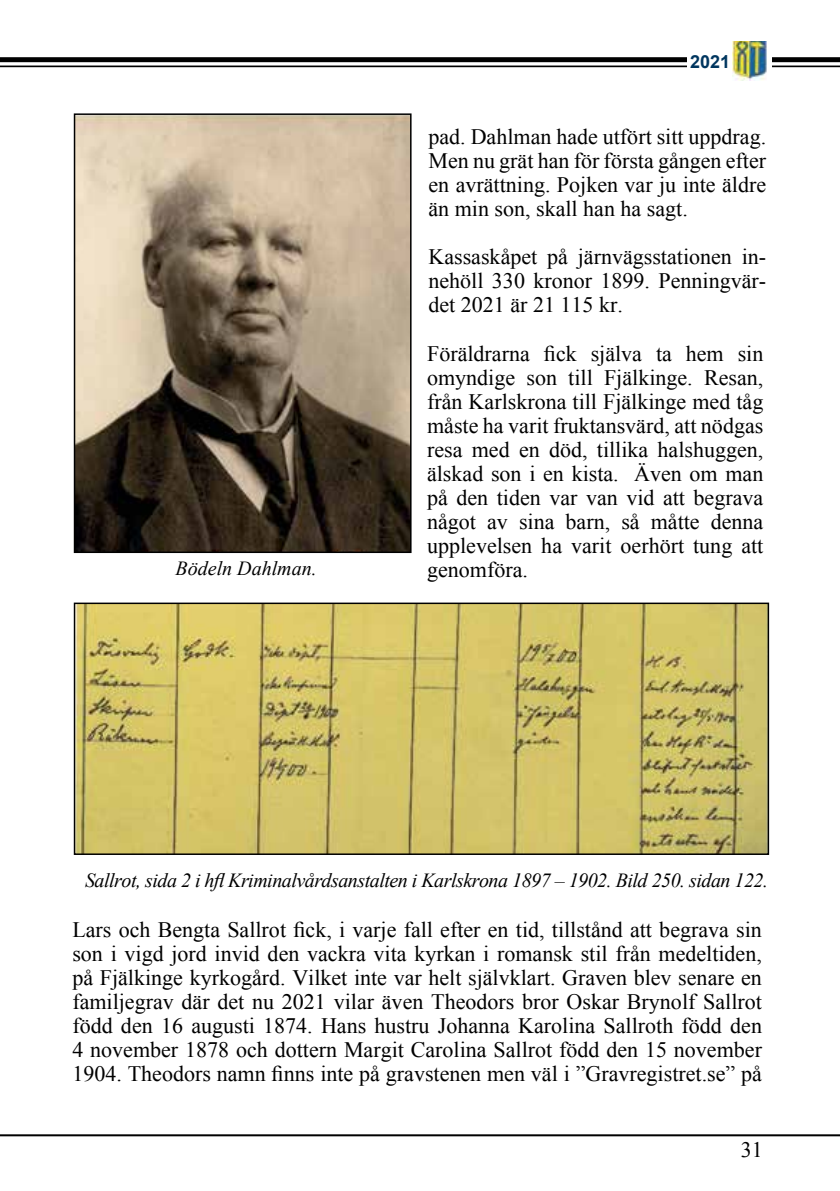
<style>
.page{position:relative;width:840px;height:1191px;background:#fff}
.page>*{position:absolute;margin:0;border:0;box-sizing:border-box;transform-origin:0 0}
.t1{font:22px/24px "Times New Roman";color:#000;text-align:justify}
.t2{font:italic 20px "Times New Roman";letter-spacing:-.025em;color:#000}
.t3{font:italic 20px "Times New Roman";color:#000}
.t4{font:700 18px "Arial";color:#00365f}
</style>
<div class="page">
<div style="left:0;top:57px;width:839px;height:5px;background:#000"></div>
<hr style="left:0;top:66px;width:839px;height:1px;background:#000">
<hr style="left:0;top:1134px;width:839px;height:2px;background:#000">
<div style="left:686px;top:48px;width:84px;height:33px;background:#fff"></div>
<img style="left:77px;top:605px;width:688px;height:247px">
<div style="left:74px;top:602px;width:694px;height:253px;border:2px solid #000"></div>
<img style="left:77px;top:116px;width:331px;height:434px">
<div style="left:74px;top:113px;width:337px;height:440px;border:2px solid #000"></div>
<img style="left:732px;top:41px;width:34px;height:40px">
<p class="t4" style="left:689px;top:49px;width:42px">2021</p>
<p class="t3" style="left:175px;top:555px;width:143px">Bödeln Dahlman.</p>
<p class="t1" style="left:428px;top:125px;width:339px">pad. Dahlman hade utfört sitt uppdrag.<br>Men nu grät han för första gången efter en avrättning. Pojken var ju inte äldre än min son, skall han ha sagt.</p>
<p class="t1" style="left:428px;top:245px;width:339px">Kassaskåpet på järnvägsstationen in&shy;nehöll 330 kronor 1899. Penningvär&shy;det 2021 är 21 115 kr.</p>
<p class="t1" style="left:427px;top:341px;width:337px">Föräldrarna fick själva ta hem sin omyndige son till Fjälkinge. Resan, från Karlskrona till Fjälkinge med tåg måste ha varit fruktansvärd, att nödgas resa med en död, tillika halshuggen, älskad son i en kista. Även om man på den tiden var van vid att begrava något av sina barn, så måtte denna upplevelsen ha varit oerhört tung att genomföra.</p>
<p class="t2" style="left:85px;top:866px;width:684px">Sallrot, sida 2 i hflKriminalvårdsanstalten i Karlskrona 1897 – 1902. Bild 250. sidan 122.</p>
<p class="t1" style="left:72px;top:917px;width:690px">Lars och Bengta Sallrot fick, i varje fall efter en tid, tillstånd att begrava sin son i vigd jord invid den vackra vita kyrkan i romansk stil från medeltiden, på Fjälkinge kyrkogård. Vilket inte var helt självklart. Graven blev senare en familjegrav där det nu 2021 vilar även Theodors bror Oskar Brynolf Sallrot född den 16 augusti 1874. Hans hustru Johanna Karolina Sallroth född den 4 november 1878 och dottern Margit Carolina Sallrot född den 15 november 1904. Theodors namn finns inte på gravstenen men väl i ”Gravregistret.se” på</p>
<p class="t1" style="left:740px;top:1136px;width:23px">31</p>
</div>
